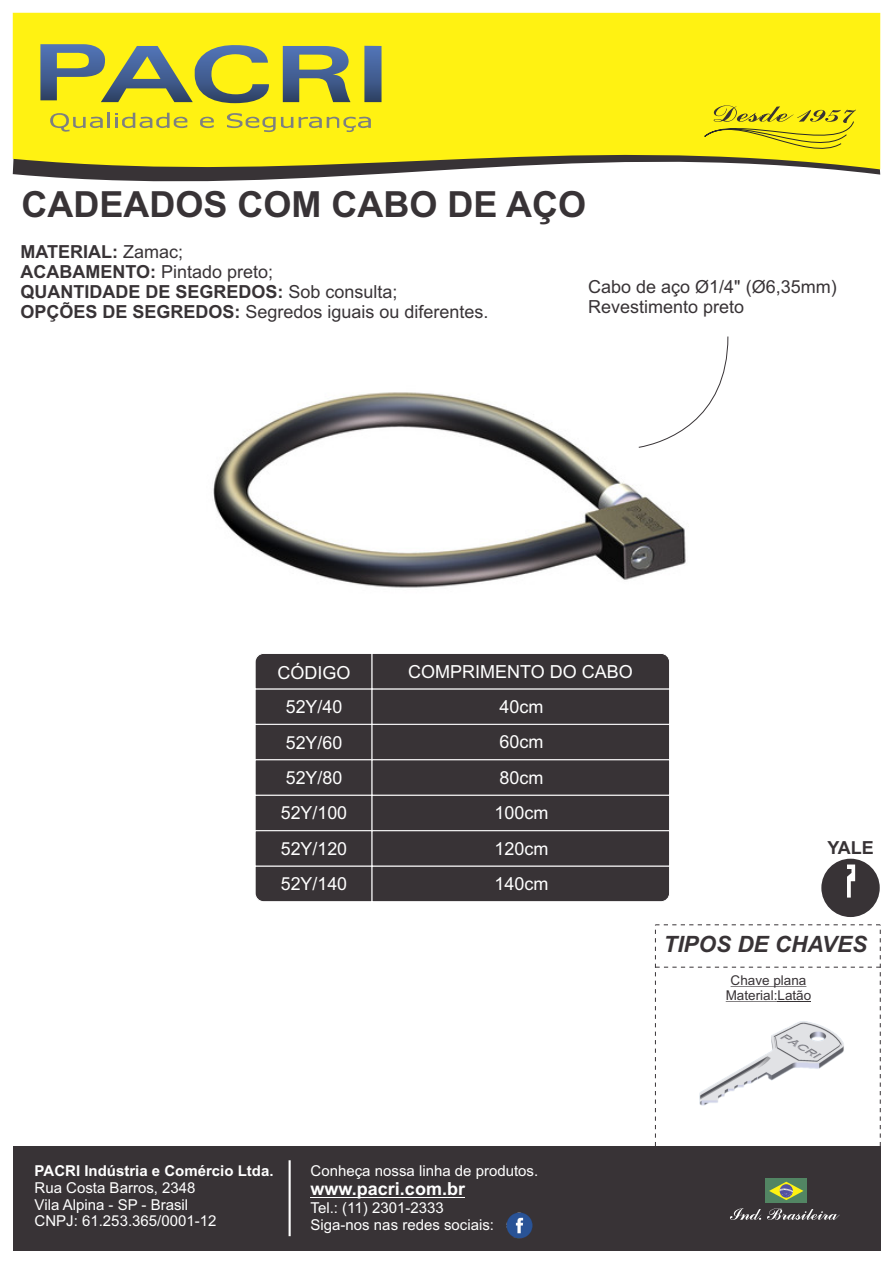
<style>
.page{position:relative;width:893px;height:1263px;background:#fff}
.page>*{position:absolute;margin:0;border:0;box-sizing:border-box;transform-origin:0 0}
.t1{font:700 36px "Arial";color:#383336}
.t2{font:italic 700 22.5px "Arial";color:#383336}
.t3{font:700 18px/20.1px "Arial";color:#383336}
.t4{font:18px "Arial";color:#fff}
.t5{font:18px/20.1px "Arial";color:#383336}
.t6{font:700 18px "Arial";color:#fff}
.t7{font:15px/16.8px "Arial";color:#fff}
.t8{font:700 15px "Arial";color:#fff}
.t9{font:13.5px/15.1px "Arial";color:#383336;text-align:center}
.s1{font-weight:400}
</style>
<div class="page">
<img style="left:213px;top:392px;width:473px;height:196px">
<svg style="left:13px;top:13px;width:867px;height:169px;fill:#fff212"></svg>
<svg style="left:689px;top:105px;width:167px;height:59px"></svg>
<svg style="left:40px;top:44px;width:230px;height:59px"></svg>
<svg style="left:283px;top:46px;width:68px;height:56px"></svg>
<div style="left:364px;top:46px;width:18px;height:56px;background:linear-gradient(to bottom,#5478bc,#304569)"></div>
<svg style="left:50px;top:113px;width:137px;height:19px"></svg>
<svg style="left:200px;top:117px;width:14px;height:11px"></svg>
<svg style="left:299px;top:117px;width:72px;height:15px"></svg>
<svg style="left:227px;top:113px;width:66px;height:19px"></svg>
<div style="left:13px;top:1146px;width:867px;height:104px;background:#383336"></div>
<div style="left:765px;top:1179px;width:42px;height:24px;background:#528563"></div>
<svg style="left:769px;top:1182px;width:34px;height:18px"></svg>
<svg style="left:730px;top:1208px;width:110px;height:12px"></svg>
<img style="left:506px;top:1212px;width:27px;height:27px">
<hr style="left:311px;top:1197px;width:154px;height:1px;background:#fff">
<hr style="left:289px;top:1160px;width:2px;height:76px;background:#fff">
<svg style="left:655px;top:924px;width:226px;height:222px"></svg>
<svg style="left:821px;top:859px;width:59px;height:58px"></svg>
<img style="left:668px;top:994px;width:198px;height:148px">
<div style="left:255px;top:653px;width:415px;height:249px;background:#383336"></div>
<svg style="left:638px;top:336px;width:91px;height:112px"></svg>
<h1 class="t1" style="left:22px;top:191px;width:566px">CADEADOS COM CABO DE AÇO</h1>
<p class="t3" style="left:20px;top:243px;width:470px">MATERIAL: <span class="s1">Zamac;<br></span>ACABAMENTO: <span class="s1">Pintado preto;<br></span>QUANTIDADE DE SEGREDOS: <span class="s1">Sob consulta;<br></span>OPÇÕES DE SEGREDOS: <span class="s1">Segredos iguais ou diferentes.</span></p>
<p class="t5" style="left:588px;top:278px;width:250px">Cabo de aço Ø1/4" (Ø6,35mm)<br>Revestimento preto</p>
<p class="t4" style="left:277px;top:666px;width:75px">CÓDIGO</p>
<p class="t4" style="left:408px;top:664px;width:226px">COMPRIMENTO DO CABO</p>
<p class="t4" style="left:286px;top:700px;width:58px">52Y/40</p>
<p class="t4" style="left:499px;top:700px;width:46px">40cm</p>
<p class="t4" style="left:286px;top:735px;width:58px">52Y/60</p>
<p class="t4" style="left:499px;top:735px;width:46px">60cm</p>
<p class="t4" style="left:286px;top:771px;width:58px">52Y/80</p>
<p class="t4" style="left:499px;top:771px;width:46px">80cm</p>
<p class="t4" style="left:281px;top:806px;width:68px">52Y/100</p>
<p class="t4" style="left:494px;top:806px;width:56px">100cm</p>
<p class="t4" style="left:281px;top:842px;width:68px">52Y/120</p>
<p class="t4" style="left:494px;top:842px;width:56px">120cm</p>
<p class="t4" style="left:281px;top:877px;width:68px">52Y/140</p>
<p class="t4" style="left:494px;top:877px;width:56px">140cm</p>
<p class="t8" style="left:35px;top:1165px;width:240px">PACRI Indústria e Comércio Ltda.</p>
<p class="t7" style="left:35px;top:1180px;width:183px">Rua Costa Barros, 2348<br>Vila Alpina - SP - Brasil<br>CNPJ: 61.253.365/0001-12</p>
<p class="t7" style="left:311px;top:1164px;width:229px">Conheça nossa linha de produtos.</p>
<p class="t6" style="left:311px;top:1182px;width:156px">www.pacri.com.br</p>
<p class="t7" style="left:311px;top:1200px;width:185px">Tel.: (11) 2301-2333<br>Siga-nos nas redes sociais:</p>
<p class="t3" style="left:827px;top:839px;width:48px">YALE</p>
<h2 class="t2" style="left:664px;top:936px;width:205px">TIPOS DE CHAVES</h2>
<p class="t9" style="left:726px;top:974px;width:87px">Chave plana<br>Material:Latão</p>
</div>
